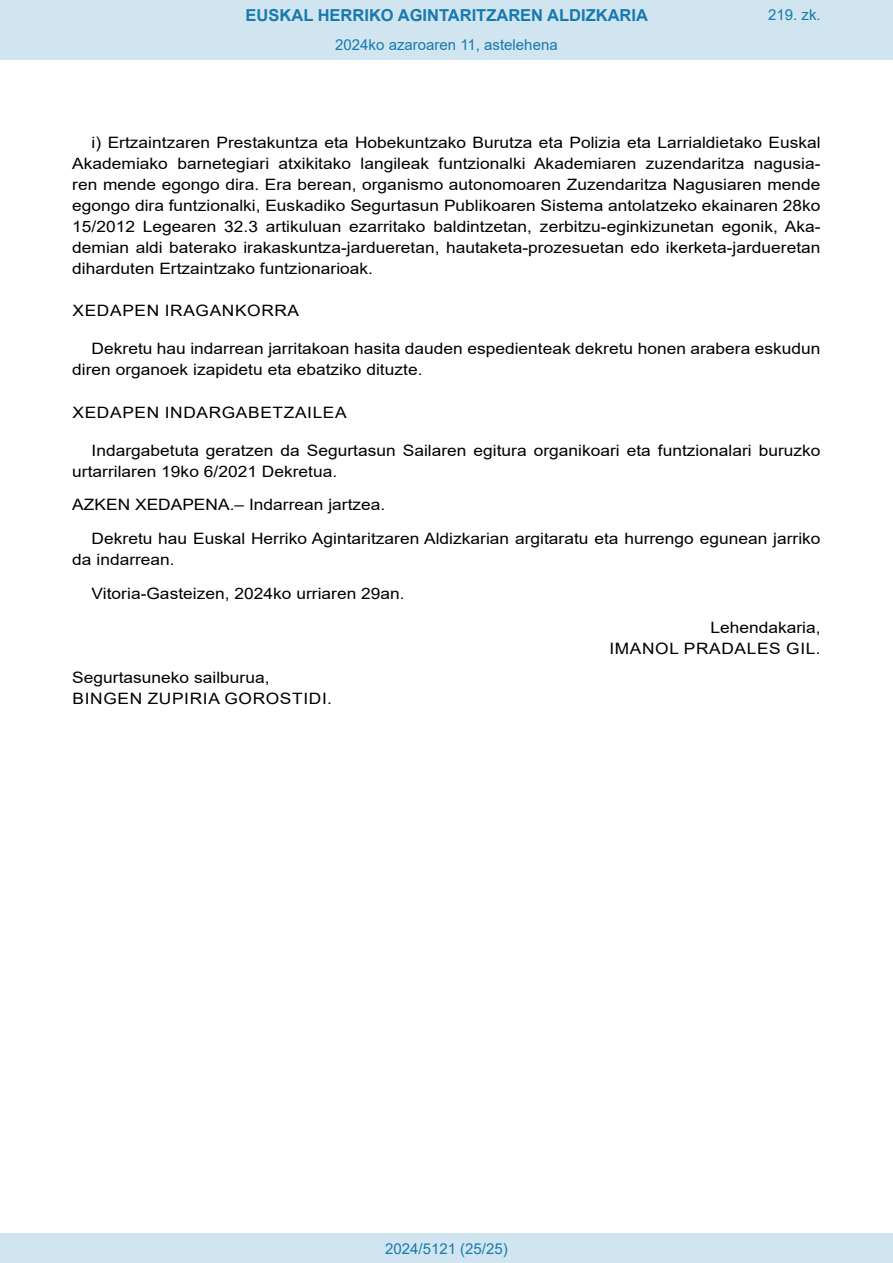
<style>
.page{position:relative;width:893px;height:1263px;background:#fff}
.page>*{position:absolute;margin:0;border:0;box-sizing:border-box;transform-origin:0 0}
.t1{font:700 16.5px "Arial";color:#1879ad}
.BOPVDetalle{font:15.6px/21px "Arial";color:#000;scale:1.11 1}
.BOPVDisposicion{font:15.6px "Arial";letter-spacing:.035em;color:#000;scale:1.11 1}
.BOPVFirmaLugFec{font:15.6px "Arial";color:#000;scale:1.11 1}
.BOPVDisposicionTitulo{font:15.6px "Arial";color:#000;scale:1.11 1}
.BOPVFirmaPuesto{font:15.6px "Arial";color:#000;scale:1.11 1}
.BOPVFirmaNombre{font:15.6px "Arial";letter-spacing:.035em;color:#000;scale:1.11 1}
.BOPVNombreLehen2{font:15.6px "Arial";letter-spacing:.035em;color:#000;scale:1.11 1}
.BOPVPuestoLehen2{font:15.6px "Arial";color:#000;scale:1.11 1}
.Paginacion_Centro{font:15px "Arial";color:#1879ad}
</style>
<div class="page">
<div style="left:0;top:0;width:893px;height:60px;background:#d0e5f0"></div>
<div style="left:0;top:1233px;width:893px;height:30px;background:#d0e5f0"></div>
<p class="t1" style="left:246px;top:3px;width:404px">EUSKAL HERRIKO AGINTARITZAREN ALDIZKARIA</p>
<p class="Paginacion_Centro" style="left:335px;top:35px;width:224px">2024ko azaroaren 11, astelehena</p>
<p class="Paginacion_Centro" style="left:768px;top:5px;width:54px">219. zk.</p>
<p class="BOPVDetalle" style="left:72px;top:132px;width:676px;text-align:justify;text-indent:19px">i) Ertzaintzaren Prestakuntza eta Hobekuntzako Burutza eta Polizia eta Larrialdietako Euskal Akademiako barnetegiari atxikitako langileak funtzionalki Akademiaren zuzendaritza nagusia&shy;ren mende egongo dira. Era berean, organismo autonomoaren Zuzendaritza Nagusiaren mende egongo dira funtzionalki, Euskadiko Segurtasun Publikoaren Sistema antolatzeko ekainaren 28ko 15/2012 Legearen 32.3 artikuluan ezarritako baldintzetan, zerbitzu-eginkizunetan egonik, Aka&shy;demian aldi baterako irakaskuntza-jardueretan, hautaketa-prozesuetan edo ikerketa-jardueretan diharduten Ertzaintzako funtzionarioak.</p>
<p class="BOPVDisposicion" style="left:73px;top:300px;width:206px">XEDAPEN IRAGANKORRA</p>
<p class="BOPVDetalle" style="left:72px;top:338px;width:676px;text-indent:19px">Dekretu hau indarrean jarritakoan hasita dauden espedienteak dekretu honen arabera eskudun diren organoek izapidetu eta ebatziko dituzte.</p>
<p class="BOPVDisposicion" style="left:73px;top:401px;width:248px">XEDAPEN INDARGABETZAILEA</p>
<p class="BOPVDetalle" style="left:72px;top:440px;width:676px;text-indent:19px">Indargabetuta geratzen da Segurtasun Sailaren egitura organikoari eta funtzionalari buruzko urtarrilaren 19ko 6/2021 Dekretua.</p>
<p class="BOPVDisposicionTitulo" style="left:72px;top:494px;width:284px">AZKEN XEDAPENA.– Indarrean jartzea.</p>
<p class="BOPVDetalle" style="left:72px;top:528px;width:676px;text-indent:19px">Dekretu hau Euskal Herriko Agintaritzaren Aldizkarian argitaratu eta hurrengo egunean jarriko da indarrean.</p>
<p class="BOPVFirmaLugFec" style="left:92px;top:583px;width:284px">Vitoria-Gasteizen, 2024ko urriaren 29an.</p>
<p class="BOPVPuestoLehen2" style="left:710px;top:616px;width:101px">Lehendakaria,</p>
<p class="BOPVNombreLehen2" style="left:609px;top:637px;width:192px">IMANOL PRADALES GIL.</p>
<p class="BOPVFirmaPuesto" style="left:72px;top:667px;width:179px">Segurtasuneko sailburua,</p>
<p class="BOPVFirmaNombre" style="left:73px;top:688px;width:235px">BINGEN ZUPIRIA GOROSTIDI.</p>
<p class="Paginacion_Centro" style="left:385px;top:1238px;width:124px">2024/5121 (25/25)</p>
</div>
